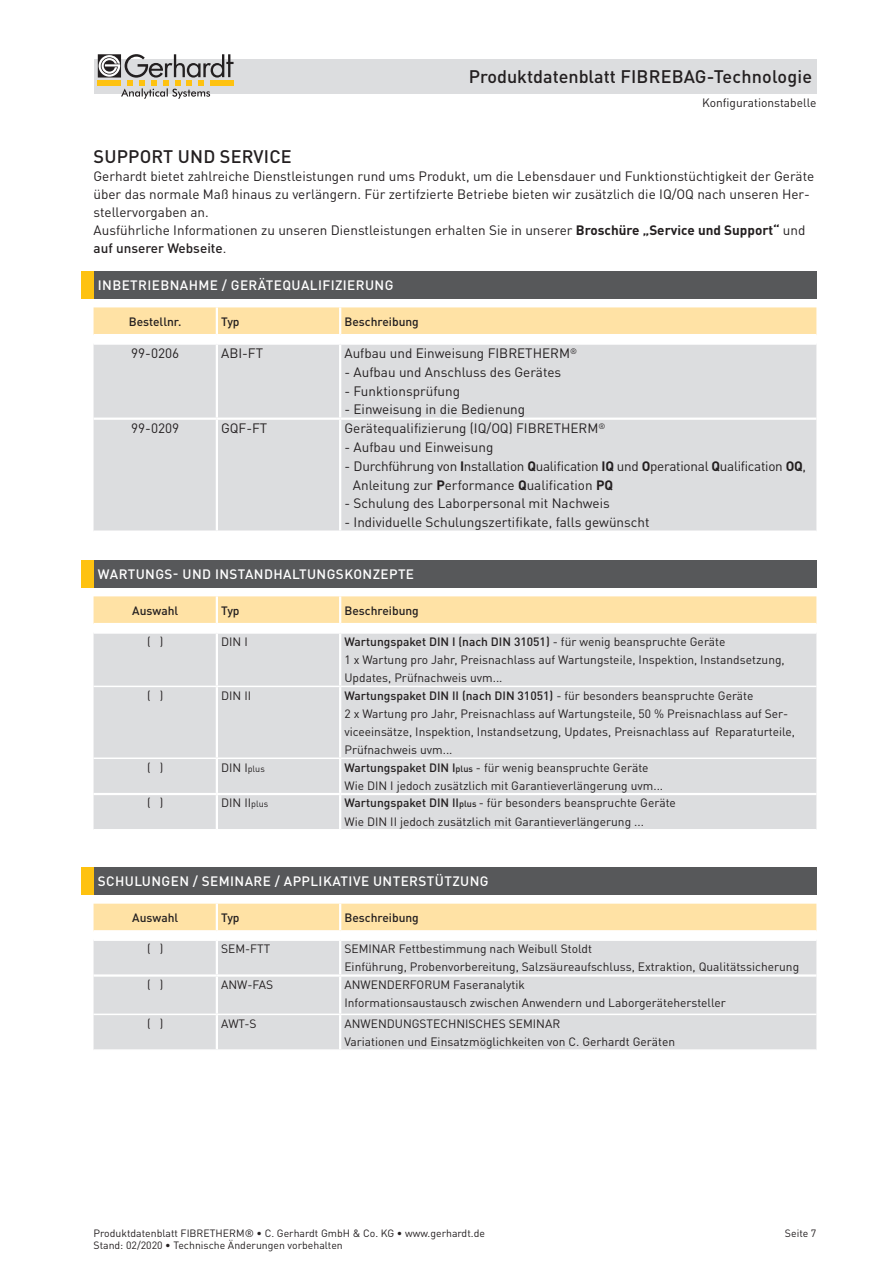
<style>
.page{position:relative;width:893px;height:1263px;background:#fff}
.page>*{position:absolute;margin:0;border:0;box-sizing:border-box;transform-origin:0 0}
.A1-Fließtext{font:500 18px "DINOT";letter-spacing:.01em;color:#231f20}
.A1-Fließtext-2{font:13.5px/18px "DINOT";color:#231f20}
.t1{font:500 13.5px "DINOT";letter-spacing:.03em;color:#fff}
.A1-Fließtext-3{font:13.5px/18.8px "DINOT";letter-spacing:-.02em;color:#231f20}
.A1-Fließtext-4{font:12px/18px "DINOT";color:#231f20}
.A1-Fließtext-5{font:500 12px "DINOT";color:#231f20}
.t2{font:10.5px/12px "DINOT";color:#231f20}
.s1{font-weight:700}
.s2{font-weight:500}
.s3{font-weight:400}
.s4{font-size:9px}
.s5{font-weight:500;font-size:9px}
</style>
<div class="page">
<div style="left:94px;top:59px;width:722px;height:34px;background:#dcdddf"></div>
<svg style="left:98px;top:54px;width:136px;height:45px"></svg>
<div style="left:94px;top:345px;width:722px;height:185px;background:#dcdddf"></div>
<svg style="left:94px;top:307px;width:722px;height:28px;background:#ffe3aa"></svg>
<hr style="left:216px;top:345px;width:2px;height:72px;background:#fff">
<hr style="left:339px;top:345px;width:2px;height:72px;background:#fff">
<hr style="left:94px;top:417px;width:123px;height:3px;background:#fff">
<hr style="left:217px;top:417px;width:123px;height:3px;background:#fff">
<hr style="left:216px;top:420px;width:2px;height:110px;background:#fff">
<hr style="left:340px;top:417px;width:476px;height:3px;background:#fff">
<hr style="left:339px;top:420px;width:2px;height:110px;background:#fff">
<div style="left:81px;top:271px;width:13px;height:28px;background:#fec210"></div>
<div style="left:94px;top:271px;width:722px;height:28px;background:#57585a"></div>
<div style="left:94px;top:941px;width:722px;height:108px;background:#dcdddf"></div>
<div style="left:94px;top:904px;width:722px;height:27px;background:#ffe2a5"></div>
<hr style="left:216px;top:941px;width:2px;height:33px;background:#fff">
<hr style="left:339px;top:941px;width:2px;height:33px;background:#fff">
<hr style="left:94px;top:974px;width:123px;height:3px;background:#fff">
<hr style="left:217px;top:974px;width:123px;height:3px;background:#fff">
<hr style="left:216px;top:977px;width:2px;height:36px;background:#fff">
<hr style="left:340px;top:974px;width:476px;height:3px;background:#fff">
<hr style="left:339px;top:977px;width:2px;height:36px;background:#fff">
<hr style="left:216px;top:1015px;width:2px;height:34px;background:#fff">
<hr style="left:339px;top:1015px;width:2px;height:34px;background:#fff">
<hr style="left:94px;top:1013px;width:123px;height:2px;background:#fff">
<hr style="left:217px;top:1013px;width:123px;height:2px;background:#fff">
<hr style="left:340px;top:1013px;width:476px;height:2px;background:#fff">
<div style="left:81px;top:867px;width:13px;height:28px;background:#fec210"></div>
<div style="left:94px;top:867px;width:722px;height:28px;background:#57585a"></div>
<div style="left:94px;top:634px;width:722px;height:195px;background:#dcdddf"></div>
<svg style="left:94px;top:596px;width:722px;height:28px;background:#ffe3aa"></svg>
<hr style="left:216px;top:634px;width:2px;height:52px;background:#fff">
<hr style="left:339px;top:634px;width:2px;height:52px;background:#fff">
<hr style="left:216px;top:687px;width:2px;height:70px;background:#fff">
<hr style="left:339px;top:687px;width:2px;height:70px;background:#fff">
<hr style="left:216px;top:759px;width:2px;height:34px;background:#fff">
<hr style="left:339px;top:759px;width:2px;height:34px;background:#fff">
<hr style="left:94px;top:793px;width:123px;height:2px;background:#fff">
<hr style="left:217px;top:793px;width:123px;height:2px;background:#fff">
<hr style="left:216px;top:795px;width:2px;height:34px;background:#fff">
<hr style="left:340px;top:793px;width:476px;height:2px;background:#fff">
<hr style="left:339px;top:795px;width:2px;height:34px;background:#fff">
<hr style="left:94px;top:686px;width:123px;height:1px;background:#fff">
<hr style="left:217px;top:686px;width:123px;height:1px;background:#fff">
<hr style="left:340px;top:686px;width:476px;height:1px;background:#fff">
<hr style="left:94px;top:757px;width:123px;height:2px;background:#fff">
<hr style="left:217px;top:757px;width:123px;height:2px;background:#fff">
<hr style="left:340px;top:757px;width:476px;height:2px;background:#fff">
<div style="left:81px;top:560px;width:13px;height:28px;background:#fec210"></div>
<div style="left:94px;top:560px;width:722px;height:28px;background:#57585a"></div>
<h1 class="A1-Fließtext" style="left:469px;top:65px;width:345px">Produktdatenblatt FIBREBAG-Technologie</h1>
<p class="A1-Fließtext-4" style="left:702px;top:93px;width:116px">Konfigurationstabelle</p>
<p class="A1-Fließtext" style="left:94px;top:145px;width:200px">SUPPORT UND SERVICE</p>
<p class="A1-Fließtext-2" style="left:94px;top:167px;width:722px">Gerhardt bietet zahlreiche Dienstleistungen rund ums Produkt, um die Lebensdauer und Funktionstüchtigkeit der Geräte über das normale Maß hinaus zu verlängern. Für zertifzierte Betriebe bieten wir zusätzlich die IQ/OQ nach unseren Her&shy;stellervorgaben an.</p>
<p class="A1-Fließtext-2" style="left:94px;top:221px;width:713px">Ausführliche Informationen zu unseren Dienstleistungen erhalten Sie in unserer <span class="s1">Broschüre „Service und Support“</span> und <span class="s2">auf unserer Webseite</span>.</p>
<p class="t1" style="left:98px;top:277px;width:297px">INBETRIEBNAHME / GERÄTEQUALIFIZIERUNG</p>
<p class="A1-Fließtext-5" style="left:129px;top:314px;width:54px">Bestellnr.</p>
<p class="A1-Fließtext-5" style="left:221px;top:314px;width:20px">Typ</p>
<p class="A1-Fließtext-5" style="left:344px;top:314px;width:76px">Beschreibung</p>
<p class="A1-Fließtext-2" style="left:131px;top:344px;width:50px">99-0206</p>
<p class="A1-Fließtext-2" style="left:221px;top:344px;width:44px">ABI-FT</p>
<p class="A1-Fließtext-2" style="left:344px;top:344px;width:234px">Aufbau und Einweisung FIBRETHERM<sup>®</sup></p>
<p class="A1-Fließtext-2" style="left:344px;top:363px;width:218px">- Aufbau und Anschluss des Gerätes</p>
<p class="A1-Fließtext-2" style="left:344px;top:382px;width:117px">- Funktionsprüfung</p>
<p class="A1-Fließtext-2" style="left:344px;top:400px;width:182px">- Einweisung in die Bedienung</p>
<p class="A1-Fließtext-2" style="left:131px;top:419px;width:50px">99-0209</p>
<p class="A1-Fließtext-2" style="left:221px;top:419px;width:48px">GQF-FT</p>
<p class="A1-Fließtext-2" style="left:344px;top:419px;width:262px">Gerätequalifizierung (IQ/OQ) FIBRETHERM<sup>®</sup></p>
<p class="A1-Fließtext-2" style="left:344px;top:438px;width:150px">- Aufbau und Einweisung</p>
<p class="A1-Fließtext-3" style="left:353px;top:456px;width:455px;text-indent:-9px">- Durchführung von <span class="s1">I</span>nstallation <span class="s1">Q</span>ualification <span class="s1">IQ</span> und <span class="s1">O</span>perational <span class="s1">Q</span>ualification <span class="s1">OQ</span>,<br>Anleitung zur <span class="s1">P</span>erformance <span class="s1">Q</span>ualification <span class="s1">PQ</span></p>
<p class="A1-Fließtext-2" style="left:344px;top:494px;width:267px">- Schulung des Laborpersonal mit Nachweis</p>
<p class="A1-Fließtext-2" style="left:344px;top:513px;width:307px">- Individuelle Schulungszertifikate, falls gewünscht</p>
<p class="t1" style="left:98px;top:566px;width:318px">WARTUNGS- UND INSTANDHALTUNGSKONZEPTE</p>
<p class="A1-Fließtext-5" style="left:132px;top:603px;width:48px">Auswahl</p>
<p class="A1-Fließtext-5" style="left:221px;top:603px;width:20px">Typ</p>
<p class="A1-Fließtext-5" style="left:344px;top:603px;width:76px">Beschreibung</p>
<p class="A1-Fließtext-4" style="left:147px;top:632px;width:18px">( )</p>
<p class="A1-Fließtext-4" style="left:221px;top:632px;width:28px">DIN I</p>
<p class="A1-Fließtext-5" style="left:344px;top:634px;width:383px">Wartungspaket DIN I (nach DIN 31051) <span class="s3">- für wenig beanspruchte Geräte</span></p>
<p class="A1-Fließtext-4" style="left:344px;top:650px;width:442px">1 x Wartung pro Jahr, Preisnachlass auf Wartungsteile, Inspektion, Instandsetzung,<br>Updates, Prüfnachweis uvm...</p>
<p class="A1-Fließtext-4" style="left:147px;top:686px;width:18px">( )</p>
<p class="A1-Fließtext-4" style="left:221px;top:686px;width:31px">DIN II</p>
<p class="A1-Fließtext-5" style="left:344px;top:688px;width:411px">Wartungspaket DIN II (nach DIN 31051) <span class="s3">- für besonders beanspruchte Geräte</span></p>
<p class="A1-Fließtext-4" style="left:344px;top:704px;width:452px">2 x Wartung pro Jahr, Preisnachlass auf Wartungsteile, 50 % Preisnachlass auf Ser&shy;viceeinsätze, Inspektion, Instandsetzung, Updates, Preisnachlass auf Reparaturteile,<br>Prüfnachweis uvm...</p>
<p class="A1-Fließtext-4" style="left:147px;top:758px;width:18px">( )</p>
<p class="A1-Fließtext-4" style="left:221px;top:758px;width:45px">DIN I<span class="s4">plus</span></p>
<p class="A1-Fließtext-4" style="left:344px;top:758px;width:306px"><span class="s2">Wartungspaket DIN I</span><span class="s5">plus</span> - für wenig beanspruchte Geräte</p>
<p class="A1-Fließtext-4" style="left:344px;top:776px;width:320px">Wie DIN I jedoch zusätzlich mit Garantieverlängerung uvm...</p>
<p class="A1-Fließtext-4" style="left:147px;top:794px;width:18px">( )</p>
<p class="A1-Fließtext-4" style="left:221px;top:794px;width:49px">DIN II<span class="s4">plus</span></p>
<p class="A1-Fließtext-4" style="left:344px;top:794px;width:333px"><span class="s2">Wartungspaket DIN II</span><span class="s5">plus</span> - für besonders beanspruchte Geräte</p>
<p class="A1-Fließtext-4" style="left:344px;top:812px;width:301px">Wie DIN II jedoch zusätzlich mit Garantieverlängerung ...</p>
<p class="t1" style="left:98px;top:873px;width:392px">SCHULUNGEN / SEMINARE / APPLIKATIVE UNTERSTÜTZUNG</p>
<p class="A1-Fließtext-5" style="left:132px;top:910px;width:48px">Auswahl</p>
<p class="A1-Fließtext-5" style="left:221px;top:910px;width:20px">Typ</p>
<p class="A1-Fließtext-5" style="left:344px;top:910px;width:76px">Beschreibung</p>
<p class="A1-Fließtext-4" style="left:147px;top:940px;width:18px">( )</p>
<p class="A1-Fließtext-4" style="left:221px;top:940px;width:51px">SEM-FTT</p>
<p class="A1-Fließtext-4" style="left:344px;top:940px;width:249px">SEMINAR Fettbestimmung nach Weibull Stoldt</p>
<p class="A1-Fließtext-4" style="left:344px;top:958px;width:456px">Einführung, Probenvorbereitung, Salzsäureaufschluss, Extraktion, Qualitätssicherung</p>
<p class="A1-Fließtext-4" style="left:147px;top:975px;width:18px">( )</p>
<p class="A1-Fließtext-4" style="left:221px;top:975px;width:54px">ANW-FAS</p>
<p class="A1-Fließtext-4" style="left:344px;top:975px;width:182px">ANWENDERFORUM Faseranalytik</p>
<p class="A1-Fließtext-4" style="left:344px;top:993px;width:383px">Informationsaustausch zwischen Anwendern und Laborgerätehersteller</p>
<p class="A1-Fließtext-4" style="left:147px;top:1014px;width:18px">( )</p>
<p class="A1-Fließtext-4" style="left:221px;top:1014px;width:37px">AWT-S</p>
<p class="A1-Fließtext-4" style="left:344px;top:1014px;width:217px">ANWENDUNGSTECHNISCHES SEMINAR</p>
<p class="A1-Fließtext-4" style="left:344px;top:1032px;width:332px">Variationen und Einsatzmöglichkeiten von C. Gerhardt Geräten</p>
<p class="t2" style="left:94px;top:1227px;width:393px">Produktdatenblatt FIBRETHERM® • C. Gerhardt GmbH &amp; Co. KG • www.gerhardt.de<br>Stand: 02/2020 • Technische Änderungen vorbehalten</p>
<p class="t2" style="left:785px;top:1227px;width:33px">Seite 7</p>
</div>
